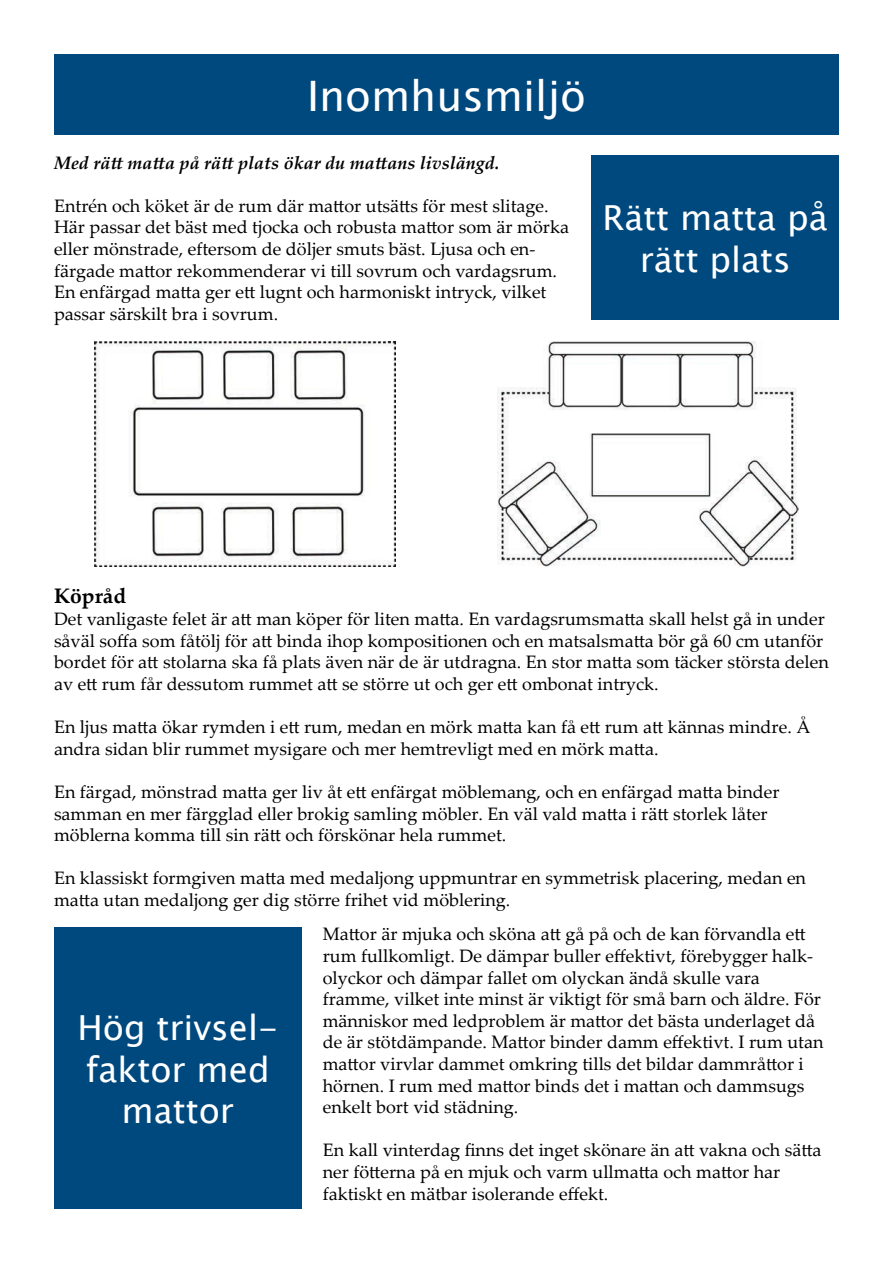
<style>
.page{position:relative;width:893px;height:1263px;background:#fff}
.page>*{position:absolute;margin:0;border:0;box-sizing:border-box;transform-origin:0 0}
.t1{font:42px "Lucida Sans Unicode";color:#fff}
.t2{font:34.5px/41.4px "Lucida Sans Unicode";color:#fff;text-align:center}
.t3{font:700 21px "Palatino Linotype";color:#000}
.t4{font:18px/21.6px "Palatino Linotype";color:#000}
.t5{font:italic 700 18px "Palatino Linotype";color:#000}
</style>
<div class="page">
<div style="left:54px;top:54px;width:785px;height:80px;background:#00497e"></div>
<div style="left:591px;top:155px;width:248px;height:165px;background:#00497e"></div>
<div style="left:54px;top:927px;width:247px;height:282px;background:#00497e"></div>
<img style="left:94px;top:341px;width:301px;height:226px">
<img style="left:497px;top:341px;width:302px;height:226px">
<h1 class="t1" style="left:307px;top:62px;width:280px">Inomhusmiljö</h1>
<p class="t5" style="left:54px;top:150px;width:447px">Med rätt matta på rätt plats ökar du mattans livslängd.</p>
<p class="t4" style="left:54px;top:194px;width:517px">Entrén och köket är de rum där mattor utsätts för mest slitage.<br>Här passar det bäst med tjocka och robusta mattor som är mörka eller mönstrade, eftersom de döljer smuts bäst. Ljusa och en&shy;färgade mattor rekommenderar vi till sovrum och vardagsrum.<br>En enfärgad matta ger ett lugnt och harmoniskt intryck, vilket passar särskilt bra i sovrum.</p>
<h2 class="t2" style="left:602px;top:197px;width:227px">Rätt matta på rätt plats</h2>
<p class="t3" style="left:54px;top:581px;width:74px">Köpråd</p>
<p class="t4" style="left:54px;top:607px;width:776px">Det vanligaste felet är att man köper för liten matta. En vardagsrumsmatta skall helst gå in under såväl soffa som fåtölj för att binda ihop kompositionen och en matsalsmatta bör gå 60 cm utanför bordet för att stolarna ska få plats även när de är utdragna. En stor matta som täcker största delen av ett rum får dessutom rummet att se större ut och ger ett ombonat intryck.</p>
<p class="t4" style="left:54px;top:715px;width:758px">En ljus matta ökar rymden i ett rum, medan en mörk matta kan få ett rum att kännas mindre. Å andra sidan blir rummet mysigare och mer hemtrevligt med en mörk matta.</p>
<p class="t4" style="left:54px;top:780px;width:727px">En färgad, mönstrad matta ger liv åt ett enfärgat möblemang, och en enfärgad matta binder samman en mer färgglad eller brokig samling möbler. En väl vald matta i rätt storlek låter möblerna komma till sin rätt och förskönar hela rummet.</p>
<p class="t4" style="left:54px;top:867px;width:754px">En klassiskt formgiven matta med medaljong uppmuntrar en symmetrisk placering, medan en matta utan medaljong ger dig större frihet vid möblering.</p>
<h2 class="t2" style="left:77px;top:1007px;width:202px">Hög trivsel&shy;faktor med mattor</h2>
<p class="t4" style="left:323px;top:923px;width:502px">Mattor är mjuka och sköna att gå på och de kan förvandla ett rum fullkomligt. De dämpar buller effektivt, förebygger halk&shy;olyckor och dämpar fallet om olyckan ändå skulle vara framme, vilket inte minst är viktigt för små barn och äldre. För människor med ledproblem är mattor det bästa underlaget då de är stötdämpande. Mattor binder damm effektivt. I rum utan mattor virvlar dammet omkring tills det bildar dammråttor i hörnen. I rum med mattor binds det i mattan och dammsugs enkelt bort vid städning.</p>
<p class="t4" style="left:323px;top:1139px;width:500px">En kall vinterdag finns det inget skönare än att vakna och sätta ner fötterna på en mjuk och varm ullmatta och mattor har faktiskt en mätbar isolerande effekt.</p>
</div>
